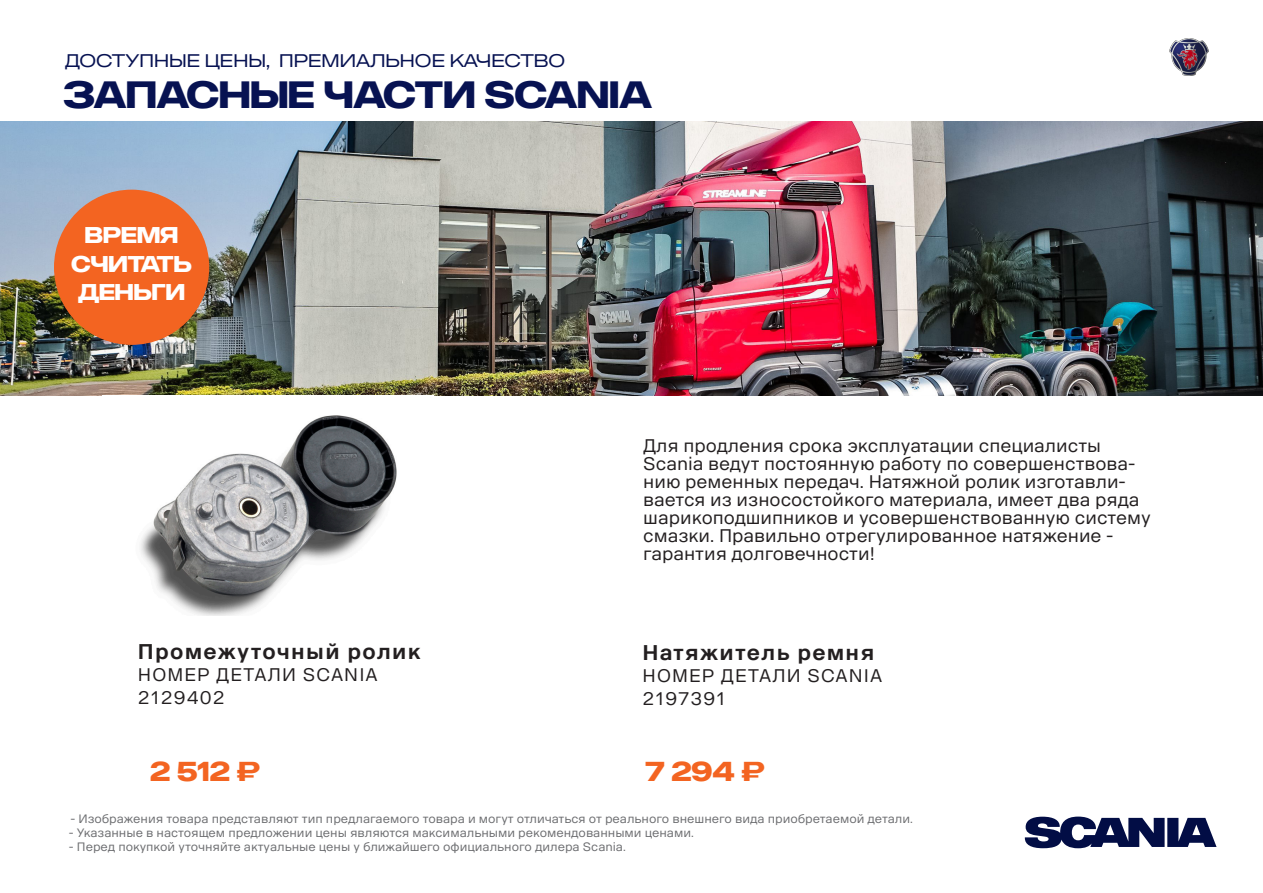
<style>
.page{position:relative;width:1263px;height:893px;background:#fff}
.page>*{position:absolute;margin:0;border:0;box-sizing:border-box;transform-origin:0 0}
.t1{font:700 37.5px "Scania Sans CY Headline";color:#071252}
.t2{font:700 27px "Scania Sans CY Headline";color:#f36421}
.Small_Copy_6_pt_Whit{font:700 22.5px "Scania Sans CY Headline";color:#fff}
.Product_10_pt{font:700 21px "Scania Sans CY";letter-spacing:.06em;color:#231f20}
.Body_Copy_7_pt_Black{font:18px/18px "Scania Sans CY";color:#231f20}
.Body_Copy_7_pt_Black-2{font:18px "Scania Sans CY";letter-spacing:.06em;color:#231f20}
.t3{font:18px "Scania Sans CY Headline";color:#071252}
.t4{font:12px "Scania Sans CY";color:#6c6d70}
</style>
<div class="page">
<img style="left:0;top:122px;width:1263px;height:273px">
<div style="left:55px;top:190px;width:153px;height:154px;background:#f36421;border-radius:50%"></div>
<img style="left:1169px;top:38px;width:40px;height:38px">
<svg style="left:1025px;top:817px;width:191px;height:31px"></svg>
<img style="left:140px;top:415px;width:257px;height:200px">
<p class="t3" style="left:65px;top:50px;width:502px">ДОСТУПНЫЕ ЦЕНЫ, ПРЕМИАЛЬНОЕ КАЧЕСТВО</p>
<p class="t1" style="left:63px;top:73px;width:590px">ЗАПАСНЫЕ ЧАСТИ SCANIA</p>
<p class="Small_Copy_6_pt_Whit" style="left:85px;top:222px;width:95px">ВРЕМЯ</p>
<p class="Small_Copy_6_pt_Whit" style="left:71px;top:250px;width:122px">СЧИТАТЬ</p>
<p class="Small_Copy_6_pt_Whit" style="left:78px;top:278px;width:109px">ДЕНЬГИ</p>
<p class="Product_10_pt" style="left:138px;top:639px;width:284px">Промежуточный ролик</p>
<p class="Body_Copy_7_pt_Black-2" style="left:138px;top:664px;width:241px">НОМЕР ДЕТАЛИ SCANIA</p>
<p class="Body_Copy_7_pt_Black-2" style="left:138px;top:687px;width:88px">2129402</p>
<p class="Body_Copy_7_pt_Black" style="left:643px;top:437px;width:509px">Для продления срока эксплуатации специалисты Scania ведут постоянную работу по совершенствова&shy;нию ременных передач. Натяжной ролик изготавли&shy;вается из износостойкого материала, имеет два ряда шарикоподшипников и усовершенствованную систему смазки. Правильно отрегулированное натяжение -</p>
<p class="Body_Copy_7_pt_Black" style="left:643px;top:545px;width:233px">гарантия долговечности!</p>
<p class="Product_10_pt" style="left:642px;top:640px;width:233px">Натяжитель ремня</p>
<p class="Body_Copy_7_pt_Black-2" style="left:642px;top:665px;width:241px">НОМЕР ДЕТАЛИ SCANIA</p>
<p class="Body_Copy_7_pt_Black-2" style="left:642px;top:688px;width:84px">2197391</p>
<p class="t2" style="left:150px;top:756px;width:112px">2 512 ₽</p>
<p class="t2" style="left:645px;top:756px;width:121px">7 294 ₽</p>
<p class="t4" style="left:70px;top:811px;width:844px">- Изображения товара представляют тип предлагаемого товара и могут отличаться от реального внешнего вида приобретаемой детали.</p>
<p class="t4" style="left:69px;top:826px;width:626px">- Указанные в настоящем предложении цены являются максимальными рекомендованными ценами.</p>
<p class="t4" style="left:69px;top:840px;width:558px">- Перед покупкой уточняйте актуальные цены у ближайшего официального дилера Scania.</p>
</div>
